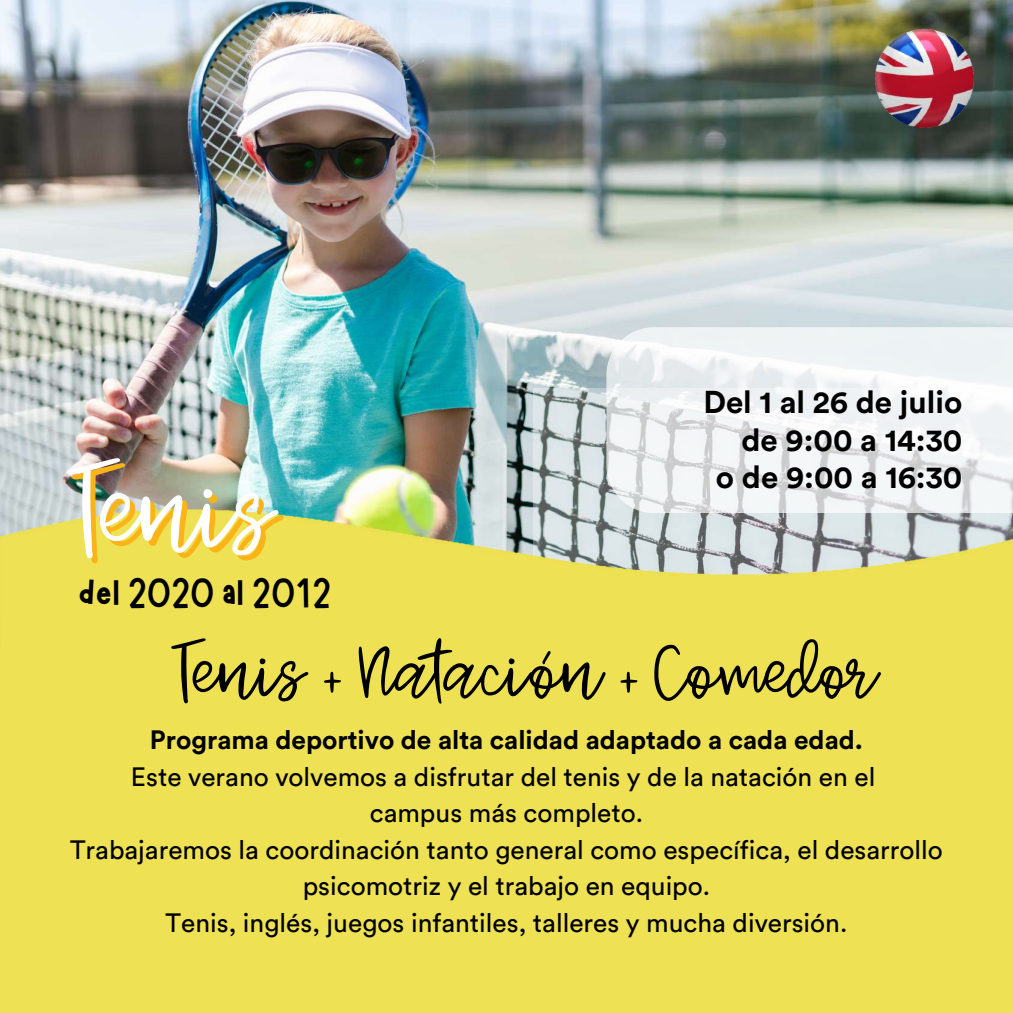
<style>
.page{position:relative;width:1013px;height:1013px;background:#fff}
.page>*{position:absolute;margin:0;border:0;box-sizing:border-box;transform-origin:0 0}
.t1{font:300 113.75px "Jenthill";color:#fab418}
.t2{font:300 73.75px "Jenthill";color:#000}
.t3{font:42.5px "Marykate";color:#000}
.t4{font:700 31.25px/37.5px "Circular Std";color:#000;text-align:right}
.t5{font:26.25px/36.5px "Circular Std";color:#000;text-align:center}
.t6{font:700 26.25px "Circular Std";color:#000}
</style>
<div class="page">
<img style="left:0;top:0;width:1012px;height:506px">
<svg style="left:532px;top:388px;width:74px;height:118px;background:#bdc7c8"></svg>
<img style="left:0;top:506px;width:1012px;height:163px">
<svg style="left:606px;top:327px;width:406px;height:186px;fill:#f0f3f5"></svg>
<div style="left:0;top:669px;width:1012px;height:343px;background:#eee153"></div>
<img style="left:795px;top:0;width:217px;height:161px">
<h1 class="t1" style="left:71px;top:447px;width:210px">Tenis</h1>
<h3 class="t3" style="left:78px;top:566px;width:254px">del 2020 al 2012</h3>
<p class="t4" style="left:703px;top:384px;width:260px">Del 1 al 26 de julio de 9:00 a 14:30<br>o de 9:00 a 16:30</p>
<h2 class="t2" style="left:171px;top:627px;width:709px">Tenis + Natación + Comedor</h2>
<p class="t6" style="left:150px;top:727px;width:714px">Programa deportivo de alta calidad adaptado a cada edad.</p>
<p class="t5" style="left:70px;top:759px;width:874px">Este verano volvemos a disfrutar del tenis y de la natación en el<br>campus más completo.<br>Trabajaremos la coordinación tanto general como específica, el desarrollo psicomotriz y el trabajo en equipo.<br>Tenis, inglés, juegos infantiles, talleres y mucha diversión.</p>
</div>
